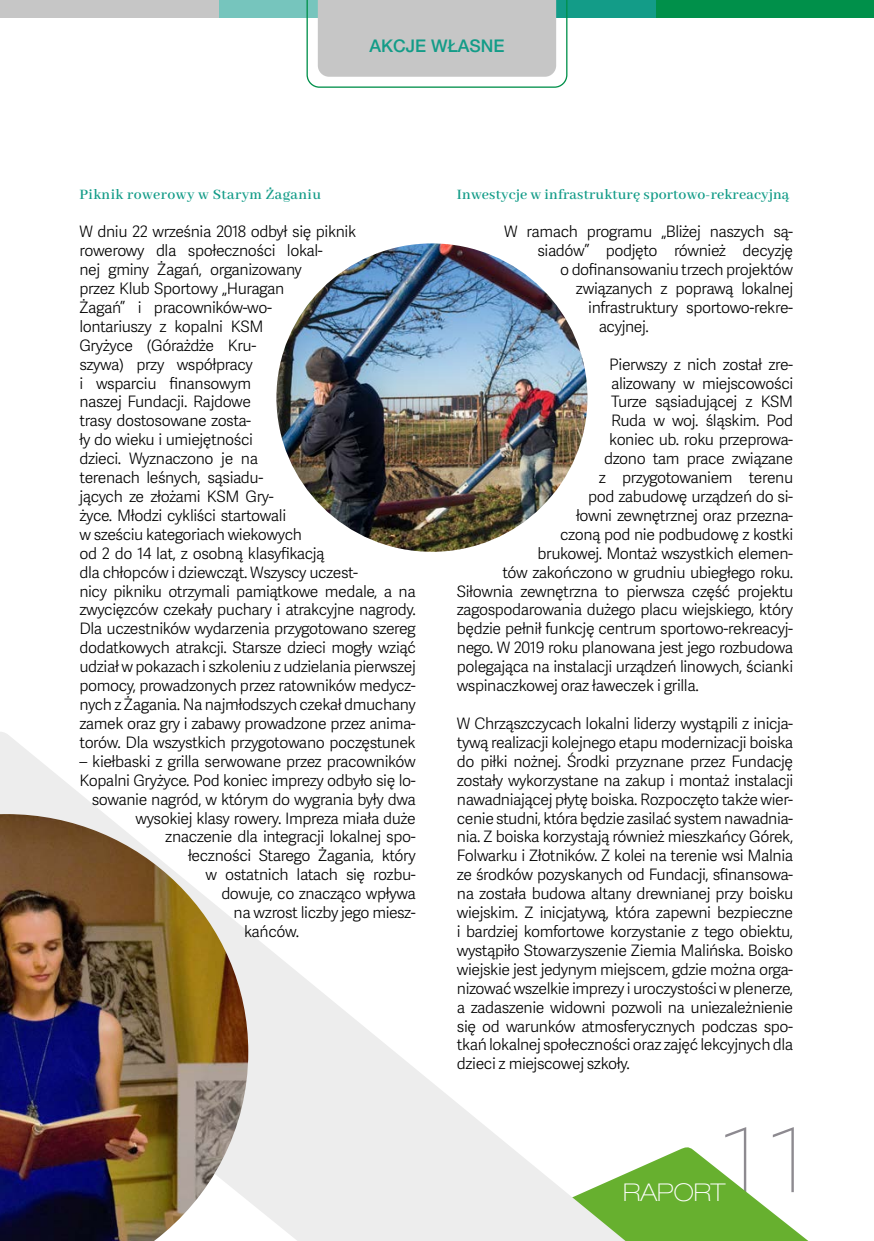
<style>
.page{position:relative;width:874px;height:1241px;background:#fff}
.page>*{position:absolute;margin:0;border:0;box-sizing:border-box;transform-origin:0 0}
.t1{font:100 91px "Roboto";color:#8d8a90}
.t2{font:100 expanded 24.5px "Helvetica Neue LT Pro";color:#fff}
.t3{font:500 17.5px "Helvetica Neue LT Pro";color:#139c88}
.t4{font:300 15.75px/18.9px "Adelle Sans";letter-spacing:-.025em;color:#000}
.t5{font:600 15.75px "Abhaya Libre";letter-spacing:.01em;color:#139c88}
</style>
<div class="page">
<svg style="left:643px;top:1147px;width:164px;height:93px"></svg>
<svg style="left:0;top:732px;width:643px;height:508px"></svg>
<div style="left:655px;top:0;width:218px;height:17px;background:#00904a"></div>
<div style="left:437px;top:0;width:218px;height:17px;background:#139c88"></div>
<div style="left:218px;top:0;width:219px;height:17px;background:#76c5bd"></div>
<img style="left:0;top:814px;width:248px;height:426px">
<div style="left:0;top:0;width:218px;height:17px;background:#c6c6c6"></div>
<img style="left:276px;top:243px;width:311px;height:308px">
<svg style="left:306px;top:0;width:261px;height:88px"></svg>
<p class="t3" style="left:369px;top:36px;width:136px">AKCJE WŁASNE</p>
<p class="t5" style="left:79px;top:186px;width:243px">Piknik rowerowy w Starym Żaganiu</p>
<p class="t4" style="left:79px;top:221px;width:338px">W dniu 22 września 2018 odbył się piknik rowerowy dla społeczności lokal-<br>nej gminy Żagań, organizowany<br>przez Klub Sportowy „Huragan<br>Żagań” i pracowników-wo-<br>lontariuszy z kopalni KSM<br>Gryżyce (Górażdże Kru-<br>szywa) przy współpracy<br>i wsparciu finansowym<br>naszej Fundacji. Rajdowe<br>trasy dostosowane zosta-<br>ły do wieku i umiejętności<br>dzieci. Wyznaczono je na<br>terenach leśnych, sąsiadu-<br>jących ze złożami KSM Gry-<br>życe. Młodzi cykliści startowali<br>w sześciu kategoriach wiekowych<br>od 2 do 14 lat, z osobną klasyfikacją<br>dla chłopców i dziewcząt. Wszyscy uczest-<br>nicy pikniku otrzymali pamiątkowe medale, a na zwycięzców czekały puchary i atrakcyjne nagrody.<br>Dla uczestników wydarzenia przygotowano szereg dodatkowych atrakcji. Starsze dzieci mogły wziąć udział w pokazach i szkoleniu z udzielania pierwszej pomocy, prowadzonych przez ratowników medycz&shy;nych z Żagania. Na najmłodszych czekał dmuchany zamek oraz gry i zabawy prowadzone przez anima&shy;torów. Dla wszystkich przygotowano poczęstunek</p>
<p class="t4" style="left:79px;top:751px;width:337px">– kiełbaski z grilla serwowane przez pracowników</p>
<p class="t4" style="left:79px;top:770px;width:337px">Kopalni Gryżyce. Pod koniec imprezy odbyło się lo-</p>
<p class="t4" style="left:92px;top:788px;width:325px">sowanie nagród, w którym do wygrania były dwa</p>
<p class="t4" style="left:135px;top:807px;width:281px">wysokiej klasy rowery. Impreza miała duże</p>
<p class="t4" style="left:165px;top:826px;width:252px">znaczenie dla integracji lokalnej spo-</p>
<p class="t4" style="left:188px;top:845px;width:229px">łeczności Starego Żagania, który</p>
<p class="t4" style="left:205px;top:864px;width:212px">w ostatnich latach się rozbu-</p>
<p class="t4" style="left:221px;top:883px;width:196px">dowuje, co znacząco wpływa</p>
<p class="t4" style="left:233px;top:902px;width:184px">na wzrost liczby jego miesz-</p>
<p class="t4" style="left:244px;top:921px;width:56px">kańców.</p>
<p class="t5" style="left:456px;top:186px;width:334px">Inwestycje w infrastrukturę sportowo-rekreacyjną</p>
<p class="t4" style="left:504px;top:221px;width:290px">W ramach programu „Bliżej naszych są-</p>
<p class="t4" style="left:537px;top:240px;width:257px">siadów” podjęto również decyzję</p>
<p class="t4" style="left:560px;top:259px;width:234px">o dofinansowaniu trzech projektów</p>
<p class="t4" style="left:575px;top:278px;width:219px">związanych z poprawą lokalnej</p>
<p class="t4" style="left:588px;top:297px;width:206px">infrastruktury sportowo-rekre-</p>
<p class="t4" style="left:598px;top:316px;width:52px">acyjnej.</p>
<p class="t4" style="left:609px;top:354px;width:185px">Pierwszy z nich został zre-</p>
<p class="t4" style="left:610px;top:373px;width:183px">alizowany w miejscowości</p>
<p class="t4" style="left:610px;top:392px;width:183px">Turze sąsiadującej z KSM</p>
<p class="t4" style="left:610px;top:410px;width:184px">Ruda w woj. śląskim. Pod</p>
<p class="t4" style="left:609px;top:429px;width:185px">koniec ub. roku przeprowa-</p>
<p class="t4" style="left:603px;top:448px;width:191px">dzono tam prace związane</p>
<p class="t4" style="left:598px;top:467px;width:196px">z przygotowaniem terenu</p>
<p class="t4" style="left:588px;top:486px;width:206px">pod zabudowę urządzeń do si-</p>
<p class="t4" style="left:575px;top:505px;width:219px">łowni zewnętrznej oraz przezna-</p>
<p class="t4" style="left:560px;top:524px;width:234px">czoną pod nie podbudowę z kostki</p>
<p class="t4" style="left:537px;top:543px;width:257px">brukowej. Montaż wszystkich elemen-</p>
<p class="t4" style="left:502px;top:562px;width:292px">tów zakończono w grudniu ubiegłego roku.</p>
<p class="t4" style="left:456px;top:581px;width:338px">Siłownia zewnętrzna to pierwsza część projektu</p>
<p class="t4" style="left:456px;top:599px;width:337px">zagospodarowania dużego placu wiejskiego, który</p>
<p class="t4" style="left:456px;top:618px;width:337px">będzie pełnił funkcję centrum sportowo-rekreacyj-</p>
<p class="t4" style="left:456px;top:637px;width:338px">nego. W 2019 roku planowana jest jego rozbudowa</p>
<p class="t4" style="left:456px;top:656px;width:337px">polegająca na instalacji urządzeń linowych, ścianki</p>
<p class="t4" style="left:456px;top:675px;width:243px">wspinaczkowej oraz ławeczek i grilla.</p>
<p class="t4" style="left:456px;top:713px;width:338px;text-align:justify">W Chrząszczycach lokalni liderzy wystąpili z inicja&shy;tywą realizacji kolejnego etapu modernizacji boiska do piłki nożnej. Środki przyznane przez Fundację zostały wykorzystane na zakup i montaż instalacji nawadniającej płytę boiska. Rozpoczęto także wier&shy;cenie studni, która będzie zasilać system nawadnia&shy;nia. Z boiska korzystają również mieszkańcy Górek, Folwarku i Złotników. Z kolei na terenie wsi Malnia ze środków pozyskanych od Fundacji, sfinansowa&shy;na została budowa altany drewnianej przy boisku wiejskim. Z inicjatywą, która zapewni bezpieczne i bardziej komfortowe korzystanie z tego obiektu, wystąpiło Stowarzyszenie Ziemia Malińska. Boisko wiejskie jest jedynym miejscem, gdzie można orga&shy;nizować wszelkie imprezy i uroczystości w plenerze, a zadaszenie widowni pozwoli na uniezależnienie się od warunków atmosferycznych podczas spo&shy;tkań lokalnej społeczności oraz zajęć lekcyjnych dla dzieci z miejscowej szkoły.</p>
<h1 class="t1" style="left:716px;top:1095px;width:99px">11</h1>
<h2 class="t2" style="left:623px;top:1177px;width:104px">RAPORT</h2>
</div>
